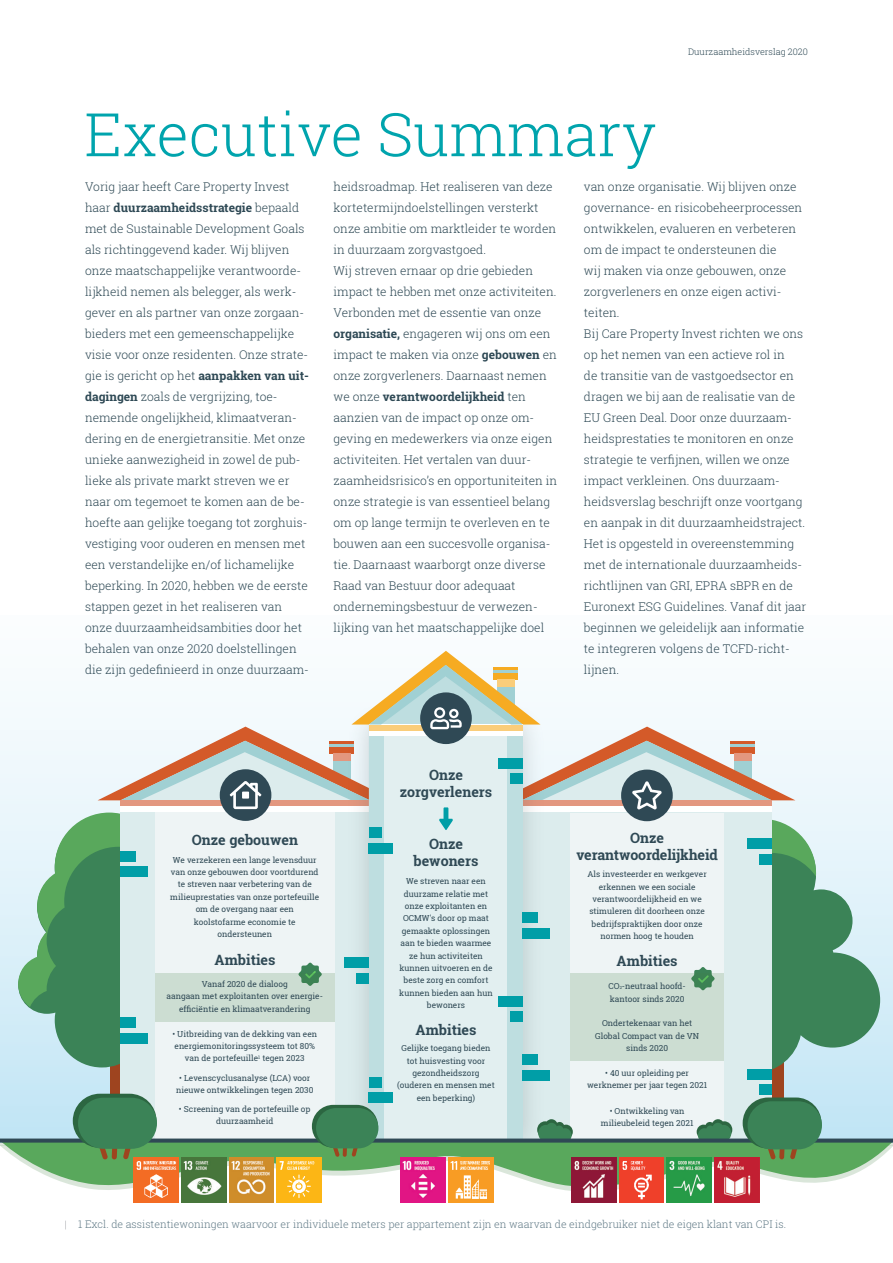
<style>
.page{position:relative;width:893px;height:1263px;background:#fff}
.page>*{position:absolute;margin:0;border:0;box-sizing:border-box;transform-origin:0 0}
.Big_Title{font:300 60px "Roboto Slab";color:#00a4ad}
.t1{font:700 14.25px/17.1px "Roboto Slab";color:#2f4955;text-align:center}
.bodytekst_donker{font:300 12px/21px "Roboto Slab";color:#2d4854}
.voetnoten{font:300 10.5px "Roboto Slab";color:#627b87}
.t2{font:300 9.9px "Roboto Slab";color:rgb(47 73 85/.7)}
.t3{font:300 9px "Roboto Slab";color:#2d4854}
.t4{font:8.25px/12.5px "Roboto Slab";color:#2f4955;text-align:center}
.s1{font-weight:700}
.s2{font-size:4.2px}
</style>
<div class="page">
<div style="left:0;top:616px;width:893px;height:526px;background:linear-gradient(to bottom,#fff,#c4e6f5)"></div>
<div style="left:758px;top:1040px;width:25px;height:104px;background:#9e441f"></div>
<svg style="left:772px;top:820px;width:108px;height:253px;background:#8fbbab"></svg>
<div style="left:110px;top:1035px;width:26px;height:105px;background:#9e441f"></div>
<svg style="left:18px;top:1012px;width:102px;height:55px;background:#7bb09c"></svg>
<div style="left:120px;top:800px;width:250px;height:339px;background:#dceced"></div>
<div style="left:155px;top:812px;width:179px;height:326px;background:#eef4f5"></div>
<div style="left:522px;top:800px;width:250px;height:339px;background:#dceced"></div>
<div style="left:570px;top:813px;width:154px;height:326px;background:#eef4f5"></div>
<img style="left:339px;top:1012px;width:211px;height:107px">
<div style="left:369px;top:724px;width:154px;height:415px;background:#bedee0"></div>
<div style="left:385px;top:736px;width:122px;height:402px;background:#e2eff0"></div>
<svg style="left:133px;top:1191px;width:627px;height:12px"></svg>
<img style="left:277px;top:1191px;width:45px;height:11px">
<img style="left:134px;top:1191px;width:44px;height:11px">
<img style="left:229px;top:1191px;width:45px;height:11px">
<img style="left:181px;top:1191px;width:45px;height:11px">
<img style="left:400px;top:1191px;width:45px;height:11px">
<img style="left:448px;top:1191px;width:45px;height:11px">
<img style="left:667px;top:1191px;width:45px;height:11px">
<img style="left:714px;top:1191px;width:45px;height:11px">
<img style="left:619px;top:1191px;width:45px;height:11px">
<img style="left:571px;top:1191px;width:45px;height:11px">
<div style="left:120px;top:1018px;width:16px;height:10px;background:#009ea7"></div>
<div style="left:120px;top:1033px;width:28px;height:10px;background:#009ea7"></div>
<div style="left:522px;top:1055px;width:16px;height:10px;background:#009ea7"></div>
<div style="left:522px;top:1070px;width:28px;height:10px;background:#009ea7"></div>
<div style="left:747px;top:1069px;width:25px;height:10px;background:#009ea7"></div>
<div style="left:759px;top:1085px;width:12px;height:10px;background:#009ea7"></div>
<div style="left:510px;top:1011px;width:12px;height:10px;background:#009ea7"></div>
<div style="left:369px;top:1092px;width:24px;height:10px;background:#009ea7"></div>
<div style="left:369px;top:1077px;width:12px;height:10px;background:#009ea7"></div>
<div style="left:73px;top:1094px;width:83px;height:54px;background:#2c6641;border-radius:27px"></div>
<div style="left:78px;top:1098px;width:79px;height:51px;background:#3b8357;border-radius:26px"></div>
<div style="left:743px;top:1097px;width:78px;height:51px;background:#2c6641;border-radius:26px"></div>
<div style="left:748px;top:1101px;width:74px;height:48px;background:#3b8357;border-radius:24px"></div>
<svg style="left:0;top:1119px;width:893px;height:72px"></svg>
<div style="left:312px;top:1105px;width:66px;height:43px;background:#2c6641;border-radius:21px"></div>
<div style="left:316px;top:1108px;width:62px;height:40px;background:#3b8357;border-radius:20px"></div>
<svg style="left:18px;top:651px;width:798px;height:361px"></svg>
<div style="left:155px;top:973px;width:179px;height:48px;background:#ccddd2"></div>
<div style="left:570px;top:973px;width:154px;height:88px;background:#ccddd2"></div>
<p class="Big_Title" style="left:85px;top:93px;width:573px">Executive Summary</p>
<p class="t3" style="left:688px;top:46px;width:121px">Duurzaamheidsverslag 2020</p>
<p class="bodytekst_donker" style="left:85px;top:175px;width:225px">Vorig jaar heeft Care Property Invest haar <span class="s1">duurzaamheidsstrategie</span> bepaald met de Sustainable Development Goals als richtinggevend kader. Wij blijven onze maatschappelijke verantwoorde&shy;lijkheid nemen als belegger, als werk&shy;gever en als partner van onze zorgaan&shy;bieders met een gemeenschappelijke visie voor onze residenten. Onze strate&shy;gie is gericht op het <span class="s1">aanpakken van uit&shy;dagingen</span> zoals de vergrijzing, toe&shy;nemende ongelijkheid, klimaatveran&shy;dering en de energietransitie. Met onze unieke aanwezigheid in zowel de pub&shy;lieke als private markt streven we er naar om tegemoet te komen aan de be&shy;hoefte aan gelijke toegang tot zorghuis&shy;vestiging voor ouderen en mensen met een verstandelijke en/of lichamelijke beperking. In 2020, hebben we de eerste stappen gezet in het realiseren van onze duurzaamheidsambities door het behalen van onze 2020 doelstellingen die zijn gedefinieerd in onze duurzaam-</p>
<p class="bodytekst_donker" style="left:333px;top:175px;width:224px">heidsroadmap. Het realiseren van deze kortetermijndoelstellingen versterkt onze ambitie om marktleider te worden in duurzaam zorgvastgoed.</p>
<p class="bodytekst_donker" style="left:333px;top:259px;width:225px">Wij streven ernaar op drie gebieden impact te hebben met onze activiteiten.<br>Verbonden met de essentie van onze <span class="s1">organisatie,</span> engageren wij ons om een impact te maken via onze <span class="s1">gebouwen</span> en onze zorgverleners. Daarnaast nemen we onze <span class="s1">verantwoordelijkheid</span> ten aanzien van de impact op onze om&shy;geving en medewerkers via onze eigen activiteiten. Het vertalen van duur&shy;zaamheidsrisico’s en opportuniteiten in onze strategie is van essentieel belang om op lange termijn te overleven en te bouwen aan een succesvolle organisa&shy;tie. Daarnaast waarborgt onze diverse Raad van Bestuur door adequaat ondernemingsbestuur de verwezen&shy;lijking van het maatschappelijke doel</p>
<p class="bodytekst_donker" style="left:584px;top:175px;width:220px">van onze organisatie. Wij blijven onze governance- en risicobeheerprocessen ontwikkelen, evalueren en verbeteren om de impact te ondersteunen die<br>wij maken via onze gebouwen, onze zorgverleners en onze eigen activi&shy;teiten.</p>
<p class="bodytekst_donker" style="left:584px;top:322px;width:224px">Bij Care Property Invest richten we ons op het nemen van een actieve rol in<br>de transitie van de vastgoedsector en dragen we bij aan de realisatie van de EU Green Deal. Door onze duurzaam&shy;heidsprestaties te monitoren en onze strategie te verfijnen, willen we onze impact verkleinen. Ons duurzaam&shy;heidsverslag beschrijft onze voortgang en aanpak in dit duurzaamheidstraject.<br>Het is opgesteld in overeenstemming met de internationale duurzaamheids&shy;richtlijnen van GRI, EPRA sBPR en de Euronext ESG Guidelines. Vanaf dit jaar beginnen we geleidelijk aan informatie te integreren volgens de TCFD-richt&shy;lijnen.</p>
<p class="t1" style="left:192px;top:831px;width:108px">Onze gebouwen</p>
<p class="t4" style="left:170px;top:853px;width:150px">We verzekeren een lange levensduur van onze gebouwen door voortdurend te streven naar verbetering van de milieuprestaties van onze portefeuille om de overgang naar een koolstofarme economie te ondersteunen</p>
<p class="t1" style="left:214px;top:951px;width:62px">Ambities</p>
<p class="t4" style="left:167px;top:978px;width:158px">Vanaf 2020 de dialoog<br>aangaan met exploitanten over energie&shy;efficiëntie en klimaatverandering</p>
<p class="t4" style="left:172px;top:1027px;width:146px">• Uitbreiding van de dekking van een energiemonitoringssysteem tot 80% van de portefeuille<sup>1</sup> tegen 2023</p>
<p class="t4" style="left:176px;top:1071px;width:139px">• Levenscyclusanalyse (LCA) voor nieuwe ontwikkelingen tegen 2030</p>
<p class="t4" style="left:179px;top:1102px;width:133px">• Screening van de portefeuille op duurzaamheid</p>
<p class="t1" style="left:400px;top:766px;width:94px">Onze zorgverleners</p>
<p class="t1" style="left:413px;top:835px;width:66px">Onze bewoners</p>
<p class="t4" style="left:399px;top:875px;width:95px">We streven naar een duurzame relatie met onze exploitanten en<br>OCMW's door op maat gemaakte oplossingen aan te bieden waarmee ze hun activiteiten kunnen uitvoeren en de beste zorg en comfort kunnen bieden aan hun bewoners</p>
<p class="t1" style="left:415px;top:1021px;width:62px">Ambities</p>
<p class="t4" style="left:397px;top:1042px;width:99px">Gelijke toegang bieden tot huisvesting voor gezondheidszorg (ouderen en mensen met een beperking)</p>
<p class="t1" style="left:576px;top:829px;width:143px">Onze verantwoordelijkheid</p>
<p class="t4" style="left:587px;top:868px;width:121px">Als investeerder en werkgever erkennen we een sociale verantwoordelijkheid en we stimuleren dit doorheen onze bedrijfspraktijken door onze normen hoog te houden</p>
<p class="t1" style="left:617px;top:952px;width:62px">Ambities</p>
<p class="t4" style="left:608px;top:980px;width:79px;text-align:left">CO<span class="s2">2</span>-neutraal hoofd&shy;kantoor sinds 2020</p>
<p class="t4" style="left:595px;top:1017px;width:105px">Ondertekenaar van het<br>Global Compact van de VN sinds 2020</p>
<p class="t4" style="left:587px;top:1067px;width:122px">• 40 uur opleiding per werknemer per jaar tegen 2021</p>
<p class="t4" style="left:601px;top:1105px;width:94px">• Ontwikkeling van milieubeleid tegen 2021</p>
<p class="t2" style="left:115px;top:1217px;width:665px">*excl. de assistentiewoningen waarvoor er individuele meters per appartement zijn en waarvan de eindgebruiker niet de eigen klant van CPI is</p>
<p class="voetnoten" style="left:78px;top:1217px;width:709px">1 Excl. de assistentiewoningen waarvoor er individuele meters per appartement zijn en waarvan de eindgebruiker niet de eigen klant van CPI is.</p>
</div>
